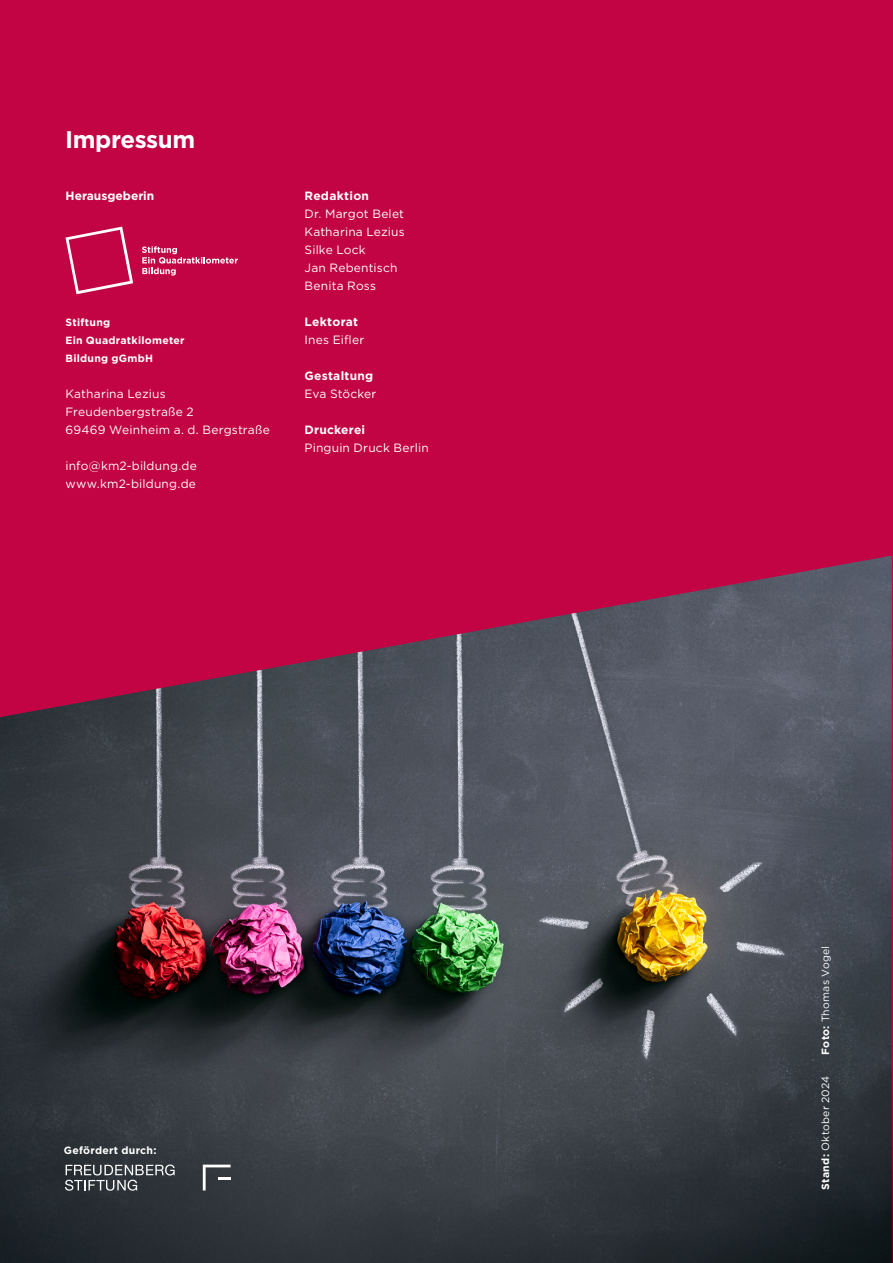
<style>
.page{position:relative;width:893px;height:1263px;background:#c20344}
.page>*{position:absolute;margin:0;border:0;box-sizing:border-box;transform-origin:0 0}
.t1{font:700 24px "Gotham";letter-spacing:-.015em;color:#fff}
.t2{font:12px/18px "Gotham";letter-spacing:.015em;color:#fff}
.t3{font:700 12px "Gotham";letter-spacing:.015em;color:#fff}
.t4{font:700 10.5px/18px "Gotham";letter-spacing:.025em;color:#fff}
.t5{font:10.5px "Gotham";letter-spacing:.025em;color:#fff}
.s1{font-weight:700}
</style>
<div class="page">
<img style="left:0;top:556px;width:892px;height:707px">
<svg style="left:142px;top:246px;width:96px;height:29px"></svg>
<svg style="left:65px;top:227px;width:68px;height:67px"></svg>
<svg style="left:203px;top:1164px;width:28px;height:26px"></svg>
<svg style="left:65px;top:1164px;width:110px;height:27px;background:#5a5e62"></svg>
<h1 class="t1" style="left:65px;top:123px;width:132px">Impressum</h1>
<p class="t3" style="left:65px;top:187px;width:90px">Herausgeberin</p>
<p class="t4" style="left:65px;top:313px;width:121px">Stiftung<br>Ein Quadratkilometer<br>Bildung gGmbH</p>
<p class="t2" style="left:65px;top:384px;width:206px">Katharina Lezius<br>Freudenbergstraße 2<br>69469 Weinheim a. d. Bergstraße</p>
<p class="t2" style="left:65px;top:456px;width:133px">info@km2-bildung.de www.km2-bildung.de</p>
<p class="t3" style="left:305px;top:187px;width:66px">Redaktion</p>
<p class="t2" style="left:305px;top:204px;width:102px">Dr. Margot Belet<br>Katharina Lezius<br>Silke Lock<br>Jan Rebentisch<br>Benita Ross</p>
<p class="t3" style="left:305px;top:313px;width:55px">Lektorat</p>
<p class="t2" style="left:305px;top:330px;width:61px">Ines Eifler</p>
<p class="t3" style="left:305px;top:367px;width:70px">Gestaltung</p>
<p class="t2" style="left:305px;top:384px;width:73px">Eva Stöcker</p>
<p class="t3" style="left:305px;top:421px;width:62px">Druckerei</p>
<p class="t2" style="left:305px;top:438px;width:126px">Pinguin Druck Berlin</p>
<p class="t4" style="left:64px;top:1141px;width:94px">Gefördert durch:</p>
<p class="t5" style="left:819px;top:1054px;width:110px;rotate:-90deg"><span class="s1">Foto:</span> Thomas Vogel</p>
<p class="t5" style="left:819px;top:1189px;width:116px;rotate:-90deg"><span class="s1">Stand:</span> Oktober 2024</p>
</div>
